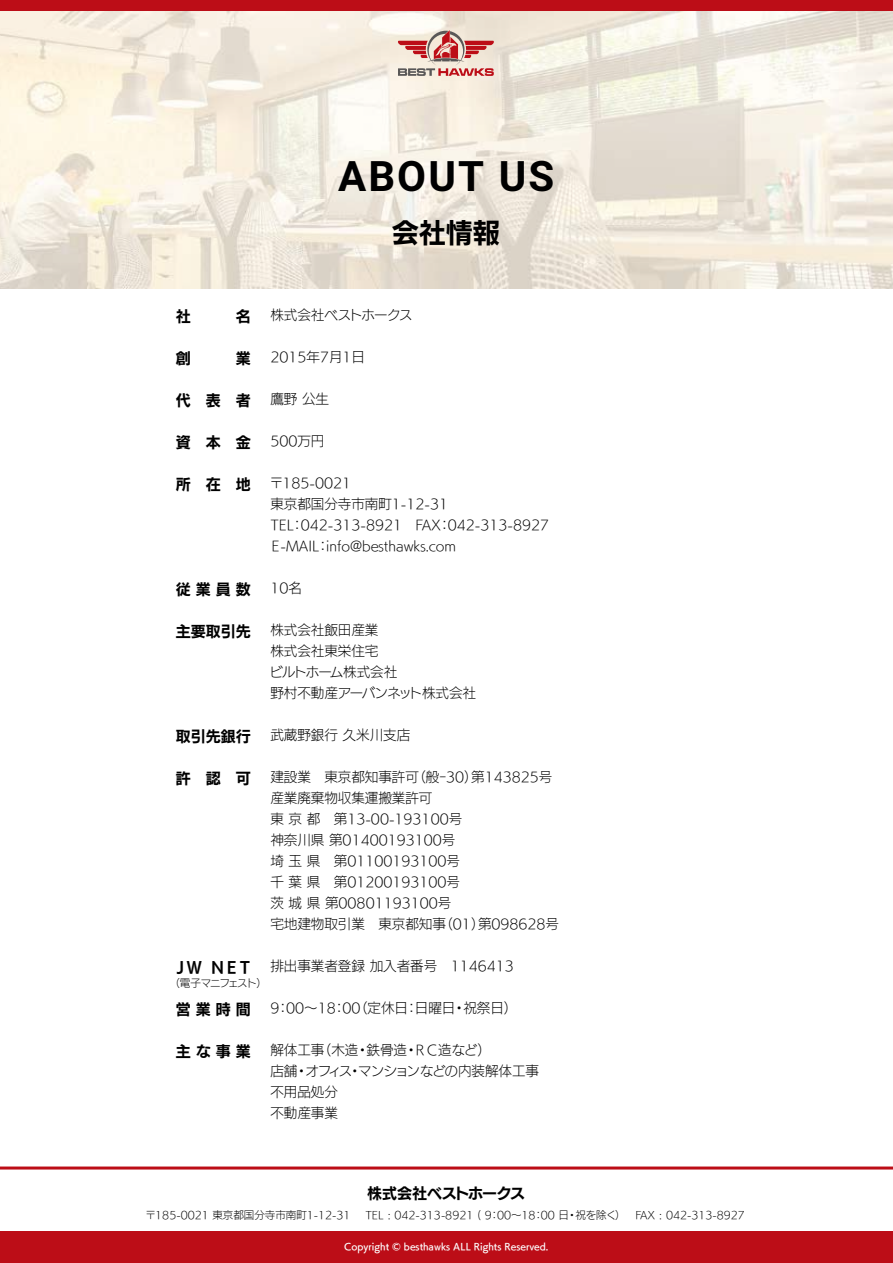
<style>
.page{position:relative;width:893px;height:1263px;background:#fff}
.page>*{position:absolute;margin:0;border:0;box-sizing:border-box;transform-origin:0 0}
.t1{font:700 42px "Roboto";letter-spacing:.05em;color:#000}
.t2{font:27px "UD Kakugo Large Pr 6 B";color:#000}
.t3{font:15px "UD Kakugo Large Pr 6 B";color:#000}
.t4{font:15px "UD Kakugo Large Pr 6 B";letter-spacing:-.02em;color:#000}
.t5{font:13.5px/21px "UD Kakugo Large Pr 6 L";color:#000}
.t6{font:13.5px "UD Kakugo Large Pr 6 L";letter-spacing:-.02em;color:#000}
.t7{font:10.5px "UD Kakugo Large Pr 6 L";color:#000}
.t8{font:10.5px "UD Kakugo Large Pr 6 L";letter-spacing:-.12em;color:#000}
.t9{font:9px "UD Kakugo Large Pr 6 DB";color:#fff}
</style>
<div class="page">
<img style="left:0;top:11px;width:893px;height:277px">
<svg style="left:398px;top:30px;width:96px;height:46px;background:#d7a59e"></svg>
<div style="left:0;top:0;width:893px;height:11px;background:#bc0d17"></div>
<div style="left:0;top:1231px;width:893px;height:32px;background:#bc0d17"></div>
<hr style="left:0;top:1166px;width:893px;height:3px;background:#bc0d17">
<h1 class="t1" style="left:338px;top:147px;width:218px">ABOUT US</h1>
<h2 class="t2" style="left:392px;top:218px;width:109px">会社情報</h2>
<p class="t3" style="left:176px;top:308px;width:16px">社</p>
<p class="t3" style="left:236px;top:308px;width:16px">名</p>
<p class="t3" style="left:176px;top:350px;width:16px">創</p>
<p class="t3" style="left:236px;top:350px;width:16px">業</p>
<p class="t3" style="left:176px;top:392px;width:77px">代表者</p>
<p class="t3" style="left:176px;top:434px;width:77px">資本金</p>
<p class="t3" style="left:176px;top:476px;width:77px">所在地</p>
<p class="t3" style="left:176px;top:581px;width:77px">従業員数</p>
<p class="t3" style="left:176px;top:623px;width:77px">主要取引先</p>
<p class="t3" style="left:176px;top:728px;width:77px">取引先銀行</p>
<p class="t3" style="left:176px;top:770px;width:77px">許認可</p>
<p class="t3" style="left:173px;top:959px;width:81px">ＪＷＮＥＴ</p>
<p class="t3" style="left:176px;top:1001px;width:77px">営業時間</p>
<p class="t3" style="left:176px;top:1043px;width:77px">主な事業</p>
<p class="t8" style="left:169px;top:977px;width:99px">（電子マニフェスト）</p>
<p class="t6" style="left:270px;top:308px;width:144px">株式会社ベストホークス</p>
<p class="t5" style="left:270px;top:347px;width:96px">2015年7月1日</p>
<p class="t5" style="left:270px;top:389px;width:60px">鷹野 公生</p>
<p class="t5" style="left:270px;top:431px;width:56px">500万円</p>
<p class="t5" style="left:269px;top:473px;width:282px">〒185-0021<br>東京都国分寺市南町1-12-31<br>TEL：042-313-8921　FAX：042-313-8927<br>Ｅ-MAIL：info@besthawks.com</p>
<p class="t5" style="left:270px;top:578px;width:33px">10名</p>
<p class="t5" style="left:269px;top:620px;width:208px">株式会社飯田産業<br>株式会社東栄住宅<br>ビルトホーム株式会社<br>野村不動産アーバンネット株式会社</p>
<p class="t5" style="left:270px;top:725px;width:141px">武蔵野銀行 久米川支店</p>
<p class="t5" style="left:270px;top:767px;width:290px">建設業　東京都知事許可（般ｰ30）第143825号産業廃棄物収集運搬業許可<br>東 京 都　第13-00-193100号<br>神奈川県 第01400193100号<br>埼 玉 県　第01100193100号<br>千 葉 県　第01200193100号<br>茨 城 県 第00801193100号<br>宅地建物取引業　東京都知事（01）第098628号</p>
<p class="t5" style="left:270px;top:956px;width:245px">排出事業者登録 加入者番号　1146413</p>
<p class="t5" style="left:270px;top:998px;width:248px">9：00～18：00（定休日：日曜日・祝祭日）</p>
<p class="t5" style="left:270px;top:1040px;width:270px">解体工事（木造・鉄骨造・ＲＣ造など）<br>店舗・オフィス・マンションなどの内装解体工事不用品処分<br>不動産事業</p>
<p class="t4" style="left:367px;top:1185px;width:160px">株式会社ベストホークス</p>
<p class="t7" style="left:145px;top:1209px;width:207px">〒185-0021 東京都国分寺市南町1-12-31</p>
<p class="t7" style="left:365px;top:1209px;width:381px">TEL : 042-313-8921 ( 9：00～18：00 日・祝を除く） FAX : 042-313-8927</p>
<p class="t9" style="left:344px;top:1242px;width:206px">Copyright © besthawks ALL Rights Reserved.</p>
</div>
